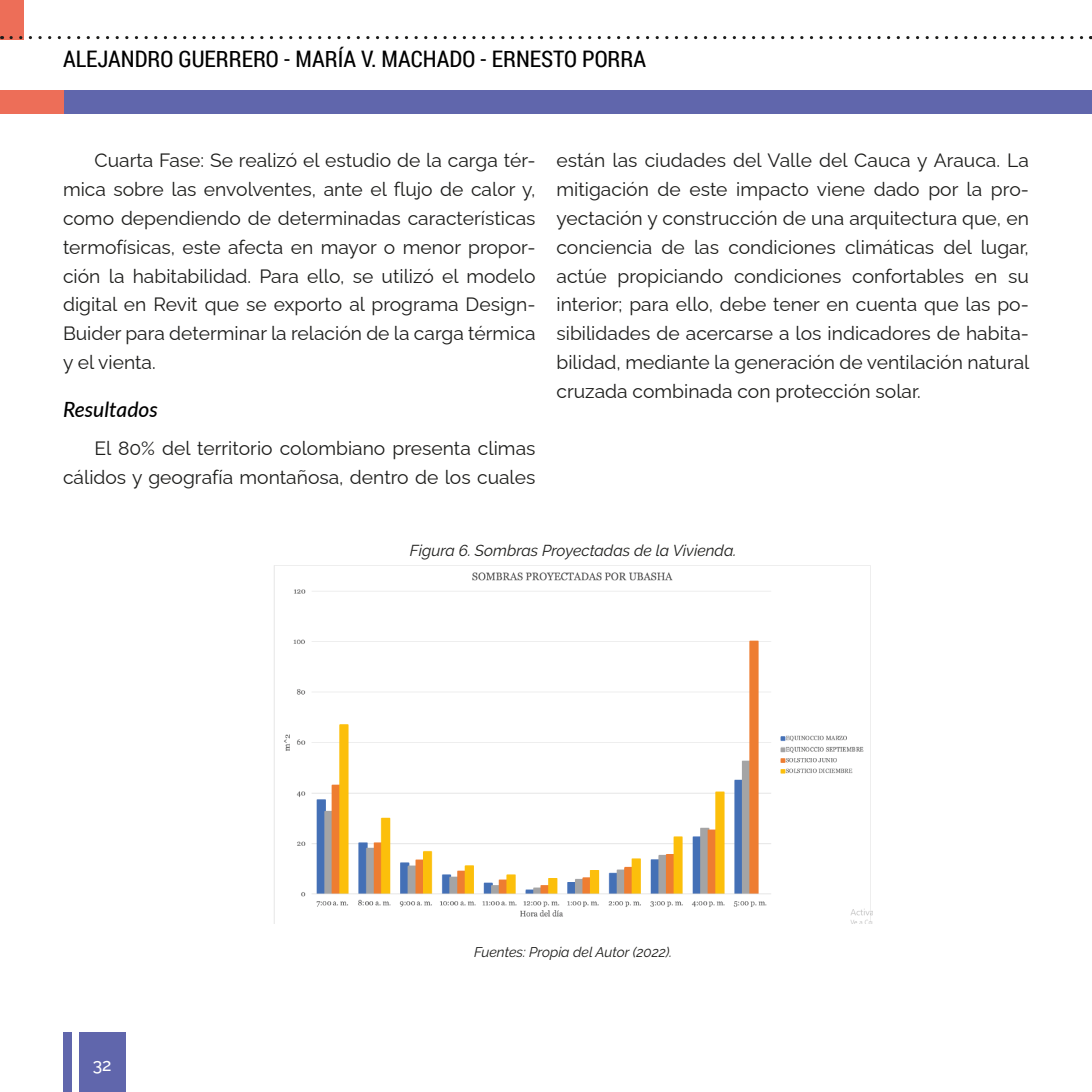
<style>
.page{position:relative;width:1092px;height:1092px;background:#fff}
.page>*{position:absolute;margin:0;border:0;box-sizing:border-box;transform-origin:0 0}
.t1{font:22.75px "Roboto Condensed";color:#000}
.Titulo_01{font:italic 500 21px "Lato";color:#000}
.t2{font:19.25px/28.9px "Raleway";color:#1d1d1b;text-align:justify}
.t3{font:500 17.5px "Raleway";color:#fff}
.Imagen_n{font:italic 15.75px "Raleway";color:#1d1d1b}
.Fuente{font:italic 14px "Raleway";color:#1d1d1b}
</style>
<div class="page">
<div style="left:63px;top:1032px;width:9px;height:59px;background:#6066ac"></div>
<div style="left:79px;top:1032px;width:46px;height:59px;background:#6066ac"></div>
<div style="left:0;top:0;width:24px;height:39px;background:#ed6e58"></div>
<svg style="left:11px;top:36px;width:1080px;height:3px"></svg>
<svg style="left:1091px;top:90px;width:1px;height:24px"></svg>
<div style="left:63px;top:90px;width:1028px;height:24px;background:#6066ac"></div>
<div style="left:0;top:90px;width:63px;height:24px;background:#ed6e58"></div>
<img style="left:274px;top:565px;width:598px;height:358px">
<p class="t1" style="left:63px;top:43px;width:584px">ALEJANDRO GUERRERO - MARÍA V. MACHADO - ERNESTO PORRA</p>
<p class="t2" style="left:63px;top:144px;width:474px;text-indent:32px">Cuarta Fase: Se realizó el estudio de la carga tér&shy;mica sobre las envolventes, ante el flujo de calor y, como dependiendo de determinadas características termofísicas, este afecta en mayor o menor propor&shy;ción la habitabilidad. Para ello, se utilizó el modelo digital en Revit que se exporto al programa Design-Buider para determinar la relación de la carga térmica y el vienta.</p>
<p class="Titulo_01" style="left:63px;top:394px;width:96px">Resultados</p>
<p class="t2" style="left:63px;top:432px;width:474px;text-align:right">El 80% del territorio colombiano presenta climas cálidos y geografía montañosa, dentro de los cuales</p>
<p class="t2" style="left:556px;top:144px;width:474px">están las ciudades del Valle del Cauca y Arauca. La mitigación de este impacto viene dado por la pro&shy;yectación y construcción de una arquitectura que, en conciencia de las condiciones climáticas del lugar, actúe propiciando condiciones confortables en su interior; para ello, debe tener en cuenta que las po&shy;sibilidades de acercarse a los indicadores de habita&shy;bilidad, mediante la generación de ventilación natural cruzada combinada con protección solar.</p>
<p class="Imagen_n" style="left:410px;top:541px;width:328px">Figura 6. Sombras Proyectadas de la Vivienda.</p>
<p class="t3" style="left:93px;top:1054px;width:20px">32</p>
<p class="Fuente" style="left:474px;top:943px;width:199px">Fuentes: Propia del Autor (2022).</p>
</div>
